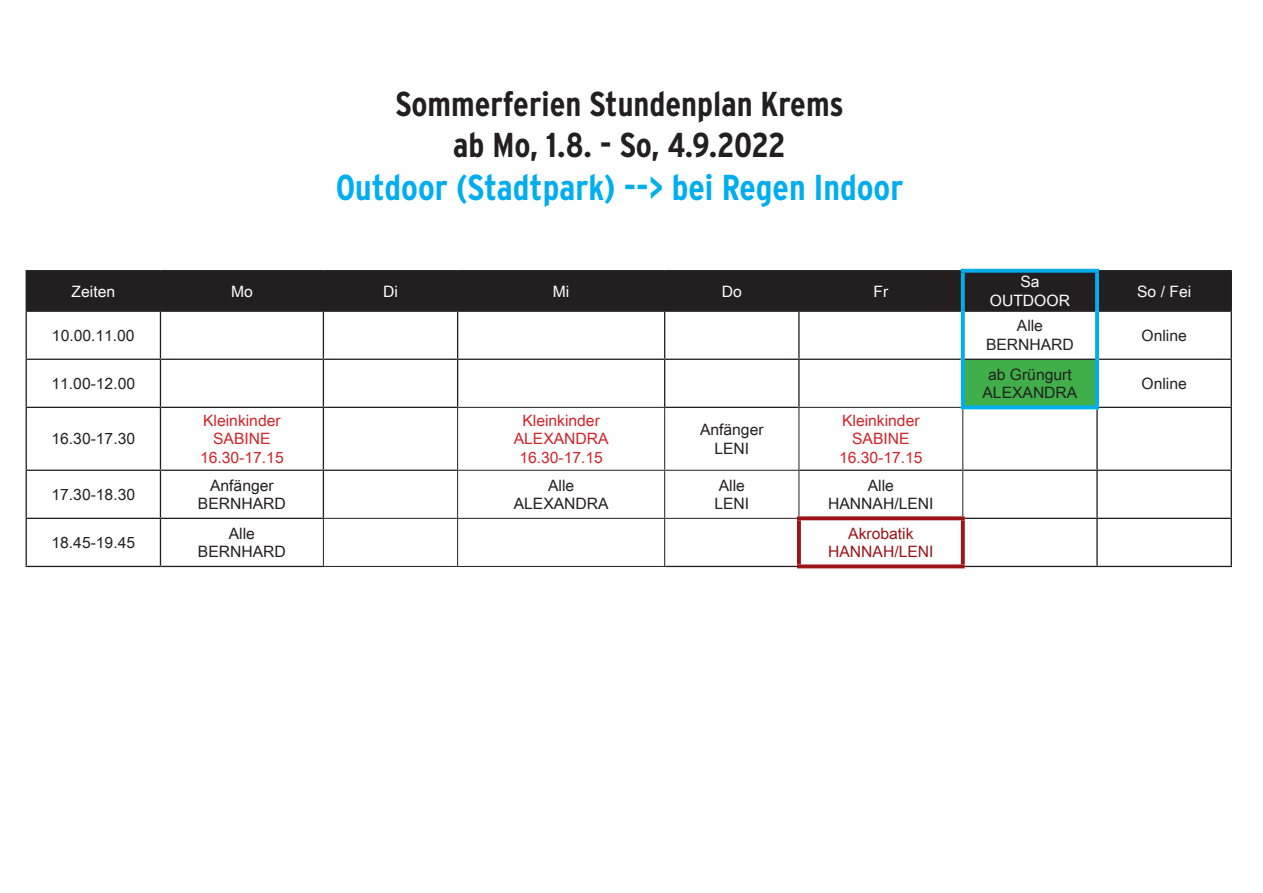
<style>
.page{position:relative;width:1263px;height:893px;background:#fff}
.page>*{position:absolute;margin:0;border:0;box-sizing:border-box;transform-origin:0 0}
.t1{font:700 condensed 36px "Interstate";color:#00aeef}
.t2{font:700 condensed 34.5px "Interstate";color:#231f20}
.t3{font:15.6px "Arial Unicode MS";color:#231f20}
.t4{font:15.6px "Arial Unicode MS";color:#d1232a}
.t5{font:15.6px "Arial Unicode MS";color:#fff}
.t6{font:15.6px "Arial Unicode MS";color:#9c1418}
</style>
<div class="page">
<div style="left:27px;top:271px;width:1204px;height:39px;background:#231f20"></div>
<div style="left:963px;top:359px;width:134px;height:48px;background:#40ae49"></div>
<hr style="left:26px;top:270px;width:134px;height:1px;background:#231f20">
<hr style="left:26px;top:271px;width:1px;height:39px;background:#231f20">
<hr style="left:160px;top:270px;width:163px;height:1px;background:#231f20">
<hr style="left:160px;top:271px;width:1px;height:39px;background:#231f20">
<hr style="left:323px;top:270px;width:135px;height:1px;background:#231f20">
<hr style="left:323px;top:271px;width:1px;height:39px;background:#231f20">
<hr style="left:458px;top:270px;width:207px;height:1px;background:#231f20">
<hr style="left:457px;top:271px;width:1px;height:39px;background:#231f20">
<hr style="left:665px;top:270px;width:134px;height:1px;background:#231f20">
<hr style="left:664px;top:271px;width:1px;height:39px;background:#231f20">
<hr style="left:799px;top:270px;width:162px;height:1px;background:#231f20">
<hr style="left:798px;top:271px;width:1px;height:39px;background:#231f20">
<hr style="left:1099px;top:270px;width:133px;height:1px;background:#231f20">
<hr style="left:1231px;top:271px;width:1px;height:39px;background:#231f20">
<hr style="left:26px;top:310px;width:134px;height:2px;background:#231f20">
<hr style="left:26px;top:312px;width:1px;height:47px;background:#231f20">
<hr style="left:160px;top:310px;width:163px;height:2px;background:#231f20">
<hr style="left:160px;top:312px;width:1px;height:47px;background:#231f20">
<hr style="left:323px;top:310px;width:135px;height:2px;background:#231f20">
<hr style="left:323px;top:312px;width:1px;height:47px;background:#231f20">
<hr style="left:458px;top:310px;width:207px;height:2px;background:#231f20">
<hr style="left:457px;top:312px;width:1px;height:47px;background:#231f20">
<hr style="left:665px;top:310px;width:134px;height:2px;background:#231f20">
<hr style="left:664px;top:312px;width:1px;height:47px;background:#231f20">
<hr style="left:799px;top:310px;width:162px;height:2px;background:#231f20">
<hr style="left:798px;top:312px;width:1px;height:47px;background:#231f20">
<hr style="left:965px;top:310px;width:130px;height:2px;background:#231f20">
<hr style="left:1099px;top:310px;width:133px;height:2px;background:#231f20">
<hr style="left:1231px;top:312px;width:1px;height:47px;background:#231f20">
<hr style="left:26px;top:359px;width:134px;height:1px;background:#231f20">
<hr style="left:26px;top:360px;width:1px;height:47px;background:#231f20">
<hr style="left:160px;top:359px;width:163px;height:1px;background:#231f20">
<hr style="left:160px;top:360px;width:1px;height:47px;background:#231f20">
<hr style="left:323px;top:359px;width:135px;height:1px;background:#231f20">
<hr style="left:323px;top:360px;width:1px;height:47px;background:#231f20">
<hr style="left:458px;top:359px;width:207px;height:1px;background:#231f20">
<hr style="left:457px;top:360px;width:1px;height:47px;background:#231f20">
<hr style="left:665px;top:359px;width:134px;height:1px;background:#231f20">
<hr style="left:664px;top:360px;width:1px;height:47px;background:#231f20">
<hr style="left:799px;top:359px;width:162px;height:1px;background:#231f20">
<hr style="left:798px;top:360px;width:1px;height:47px;background:#231f20">
<hr style="left:965px;top:359px;width:130px;height:1px;background:#231f20">
<hr style="left:1099px;top:359px;width:133px;height:1px;background:#231f20">
<hr style="left:1231px;top:360px;width:1px;height:47px;background:#231f20">
<hr style="left:26px;top:407px;width:134px;height:1px;background:#231f20">
<hr style="left:26px;top:408px;width:1px;height:62px;background:#231f20">
<hr style="left:160px;top:407px;width:163px;height:1px;background:#231f20">
<hr style="left:160px;top:408px;width:1px;height:62px;background:#231f20">
<hr style="left:323px;top:407px;width:134px;height:1px;background:#231f20">
<hr style="left:323px;top:408px;width:1px;height:62px;background:#231f20">
<hr style="left:665px;top:407px;width:133px;height:1px;background:#231f20">
<hr style="left:1099px;top:407px;width:133px;height:1px;background:#231f20">
<hr style="left:1096px;top:409px;width:2px;height:61px;background:#231f20">
<hr style="left:1231px;top:408px;width:1px;height:62px;background:#231f20">
<hr style="left:26px;top:470px;width:134px;height:1px;background:#231f20">
<hr style="left:26px;top:471px;width:1px;height:47px;background:#231f20">
<hr style="left:160px;top:470px;width:163px;height:1px;background:#231f20">
<hr style="left:160px;top:471px;width:1px;height:47px;background:#231f20">
<hr style="left:323px;top:470px;width:134px;height:1px;background:#231f20">
<hr style="left:323px;top:471px;width:1px;height:47px;background:#231f20">
<hr style="left:799px;top:470px;width:163px;height:1px;background:#231f20">
<hr style="left:963px;top:470px;width:134px;height:1px;background:#231f20">
<hr style="left:1097px;top:470px;width:135px;height:1px;background:#231f20">
<hr style="left:1096px;top:471px;width:2px;height:47px;background:#231f20">
<hr style="left:1231px;top:471px;width:1px;height:47px;background:#231f20">
<hr style="left:26px;top:518px;width:134px;height:1px;background:#231f20">
<hr style="left:26px;top:519px;width:1px;height:47px;background:#231f20">
<hr style="left:160px;top:518px;width:163px;height:1px;background:#231f20">
<hr style="left:160px;top:519px;width:1px;height:47px;background:#231f20">
<hr style="left:965px;top:518px;width:132px;height:1px;background:#231f20">
<hr style="left:1097px;top:518px;width:135px;height:1px;background:#231f20">
<hr style="left:1096px;top:519px;width:2px;height:47px;background:#231f20">
<hr style="left:1231px;top:519px;width:1px;height:47px;background:#231f20">
<hr style="left:26px;top:566px;width:134px;height:1px;background:#231f20">
<hr style="left:160px;top:566px;width:163px;height:1px;background:#231f20">
<hr style="left:665px;top:566px;width:132px;height:1px;background:#231f20">
<hr style="left:965px;top:566px;width:132px;height:1px;background:#231f20">
<hr style="left:1097px;top:566px;width:135px;height:1px;background:#231f20">
<hr style="left:457px;top:407px;width:208px;height:1px;background:#231f20">
<hr style="left:457px;top:408px;width:1px;height:62px;background:#231f20">
<hr style="left:664px;top:408px;width:1px;height:62px;background:#231f20">
<hr style="left:457px;top:470px;width:208px;height:1px;background:#231f20">
<hr style="left:457px;top:471px;width:1px;height:47px;background:#231f20">
<hr style="left:458px;top:518px;width:207px;height:1px;background:#231f20">
<hr style="left:664px;top:519px;width:1px;height:47px;background:#231f20">
<hr style="left:458px;top:566px;width:207px;height:1px;background:#231f20">
<hr style="left:798px;top:407px;width:163px;height:1px;background:#231f20">
<hr style="left:798px;top:408px;width:1px;height:62px;background:#231f20">
<hr style="left:962px;top:409px;width:1px;height:61px;background:#231f20">
<hr style="left:962px;top:470px;width:1px;height:46px;background:#231f20">
<hr style="left:665px;top:470px;width:134px;height:1px;background:#231f20">
<hr style="left:664px;top:471px;width:1px;height:47px;background:#231f20">
<hr style="left:798px;top:471px;width:1px;height:45px;background:#231f20">
<hr style="left:665px;top:518px;width:132px;height:1px;background:#231f20">
<svg style="left:797px;top:516px;width:168px;height:4px"></svg>
<svg style="left:797px;top:520px;width:4px;height:44px"></svg>
<svg style="left:961px;top:520px;width:4px;height:44px"></svg>
<svg style="left:797px;top:564px;width:168px;height:4px"></svg>
<hr style="left:323px;top:518px;width:135px;height:1px;background:#231f20">
<hr style="left:323px;top:519px;width:1px;height:47px;background:#231f20">
<hr style="left:457px;top:519px;width:1px;height:47px;background:#231f20">
<hr style="left:323px;top:566px;width:135px;height:1px;background:#231f20">
<svg style="left:961px;top:269px;width:138px;height:4px"></svg>
<svg style="left:961px;top:273px;width:4px;height:38px"></svg>
<svg style="left:1095px;top:273px;width:4px;height:38px"></svg>
<svg style="left:961px;top:311px;width:4px;height:48px"></svg>
<svg style="left:1095px;top:311px;width:4px;height:48px"></svg>
<svg style="left:961px;top:359px;width:4px;height:46px"></svg>
<svg style="left:1095px;top:359px;width:4px;height:46px"></svg>
<svg style="left:961px;top:405px;width:138px;height:4px"></svg>
<p class="t2" style="left:395px;top:84px;width:450px">Sommerferien Stundenplan Krems</p>
<p class="t2" style="left:453px;top:126px;width:335px">ab Mo, 1.8. - So, 4.9.2022</p>
<p class="t1" style="left:336px;top:167px;width:569px">Outdoor (Stadtpark) --&gt; bei Regen Indoor</p>
<p class="t5" style="left:72px;top:280px;width:45px">Zeiten</p>
<p class="t5" style="left:231px;top:280px;width:23px">Mo</p>
<p class="t5" style="left:383px;top:280px;width:16px">Di</p>
<p class="t5" style="left:553px;top:280px;width:18px">Mi</p>
<p class="t5" style="left:722px;top:280px;width:22px">Do</p>
<p class="t5" style="left:873px;top:280px;width:16px">Fr</p>
<p class="t3" style="left:52px;top:324px;width:84px">10.00.11.00</p>
<p class="t3" style="left:52px;top:372px;width:85px">11.00-12.00</p>
<p class="t3" style="left:52px;top:428px;width:85px">16.30-17.30</p>
<p class="t3" style="left:52px;top:483px;width:85px">17.30-18.30</p>
<p class="t3" style="left:52px;top:531px;width:85px">18.45-19.45</p>
<p class="t4" style="left:203px;top:409px;width:79px">Kleinkinder</p>
<p class="t4" style="left:213px;top:428px;width:59px">SABINE</p>
<p class="t4" style="left:200px;top:446px;width:85px">16.30-17.15</p>
<p class="t3" style="left:210px;top:474px;width:65px">Anfänger</p>
<p class="t3" style="left:198px;top:492px;width:89px">BERNHARD</p>
<p class="t3" style="left:229px;top:522px;width:28px">Alle</p>
<p class="t3" style="left:198px;top:541px;width:89px">BERNHARD</p>
<p class="t4" style="left:522px;top:409px;width:79px">Kleinkinder</p>
<p class="t4" style="left:514px;top:428px;width:96px">ALEXANDRA</p>
<p class="t4" style="left:519px;top:446px;width:85px">16.30-17.15</p>
<p class="t3" style="left:548px;top:474px;width:28px">Alle</p>
<p class="t3" style="left:514px;top:492px;width:96px">ALEXANDRA</p>
<p class="t3" style="left:700px;top:418px;width:65px">Anfänger</p>
<p class="t3" style="left:714px;top:437px;width:36px">LENI</p>
<p class="t3" style="left:719px;top:474px;width:28px">Alle</p>
<p class="t3" style="left:714px;top:492px;width:36px">LENI</p>
<p class="t4" style="left:842px;top:409px;width:79px">Kleinkinder</p>
<p class="t4" style="left:852px;top:428px;width:59px">SABINE</p>
<p class="t4" style="left:839px;top:446px;width:85px">16.30-17.15</p>
<p class="t3" style="left:868px;top:474px;width:28px">Alle</p>
<p class="t3" style="left:828px;top:492px;width:107px">HANNAH/LENI</p>
<p class="t6" style="left:848px;top:522px;width:67px">Akrobatik</p>
<p class="t6" style="left:828px;top:541px;width:107px">HANNAH/LENI</p>
<p class="t5" style="left:1020px;top:270px;width:21px">Sa</p>
<p class="t5" style="left:990px;top:289px;width:82px">OUTDOOR</p>
<p class="t3" style="left:1017px;top:315px;width:28px">Alle</p>
<p class="t3" style="left:986px;top:333px;width:89px">BERNHARD</p>
<p class="t3" style="left:988px;top:363px;width:85px">ab Grüngurt</p>
<p class="t3" style="left:982px;top:381px;width:96px">ALEXANDRA</p>
<p class="t5" style="left:1137px;top:280px;width:55px">So / Fei</p>
<p class="t3" style="left:1141px;top:324px;width:47px">Online</p>
<p class="t3" style="left:1141px;top:372px;width:47px">Online</p>
</div>
